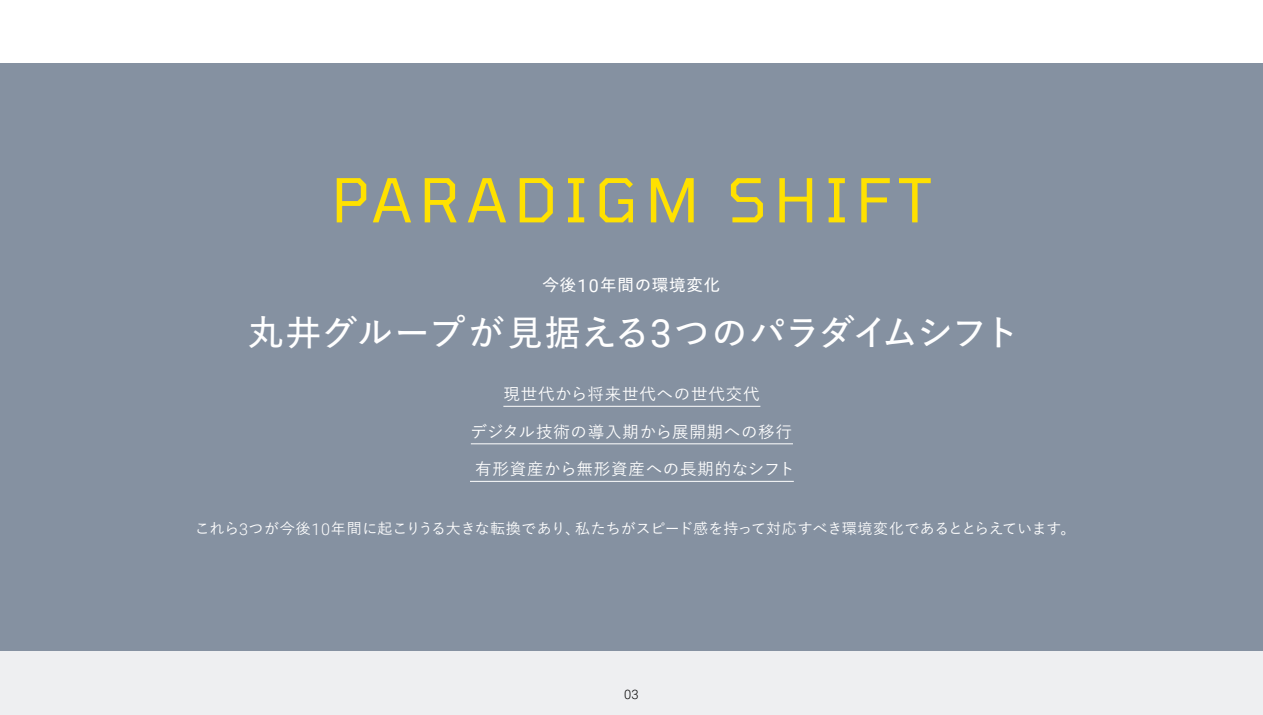
<style>
.page{position:relative;width:1263px;height:715px;background:#fff}
.page>*{position:absolute;margin:0;border:0;box-sizing:border-box;transform-origin:0 0}
.t1{font:60px "Tomorrow";letter-spacing:.125em;color:#ffe100}
.t2{font:600 36px "Yu Go Pr 6 N";letter-spacing:-.01em;color:#fff}
.t3{font:500 16.5px "Yu Go Pr 6 N";letter-spacing:.045em;color:#fff}
.t4{font:600 16.5px "Yu Go Pr 6 N";letter-spacing:.05em;color:#fff}
.t5{font:500 15px "Yu Go Pr 6 N";letter-spacing:-.005em;color:#fff}
.t6{font:300 12.9px "Roboto";color:#000}
.s1{font-family:"Roboto";font-weight:400;font-size:17.85px}
.s2{font-family:"Roboto";font-weight:400;font-size:38.85px}
.s3{font-family:"Roboto";font-weight:300;font-size:16.2px}
</style>
<div class="page">
<div style="left:0;top:64px;width:1263px;height:650px;background:#eeeff1"></div>
<div style="left:0;top:64px;width:1263px;height:587px;background:#8591a1"></div>
<hr style="left:503px;top:406px;width:257px;height:1px;background:#fff">
<hr style="left:471px;top:443px;width:322px;height:1px;background:#fff">
<hr style="left:470px;top:481px;width:324px;height:1px;background:#fff">
<h1 class="t1" style="left:331px;top:152px;width:601px">PARADIGM SHIFT</h1>
<p class="t4" style="left:542px;top:269px;width:179px">今後<span class="s1">10</span>年間の環境変化</p>
<h2 class="t2" style="left:248px;top:299px;width:774px">丸井グループが見据える<span class="s2">3</span>つのパラダイムシフト</h2>
<p class="t3" style="left:503px;top:379px;width:258px">現世代から将来世代への世代交代</p>
<p class="t3" style="left:470px;top:416px;width:323px">デジタル技術の導入期から展開期への移行</p>
<p class="t3" style="left:475px;top:454px;width:321px">有形資産から無形資産への長期的なシフト</p>
<p class="t5" style="left:195px;top:514px;width:882px">これら<span class="s3">3</span>つが今後<span class="s3">10</span>年間に起こりうる大きな転換であり、私たちがスピード感を持って対応すべき環境変化であるととらえています。</p>
<p class="t6" style="left:624px;top:685px;width:16px">03</p>
</div>
